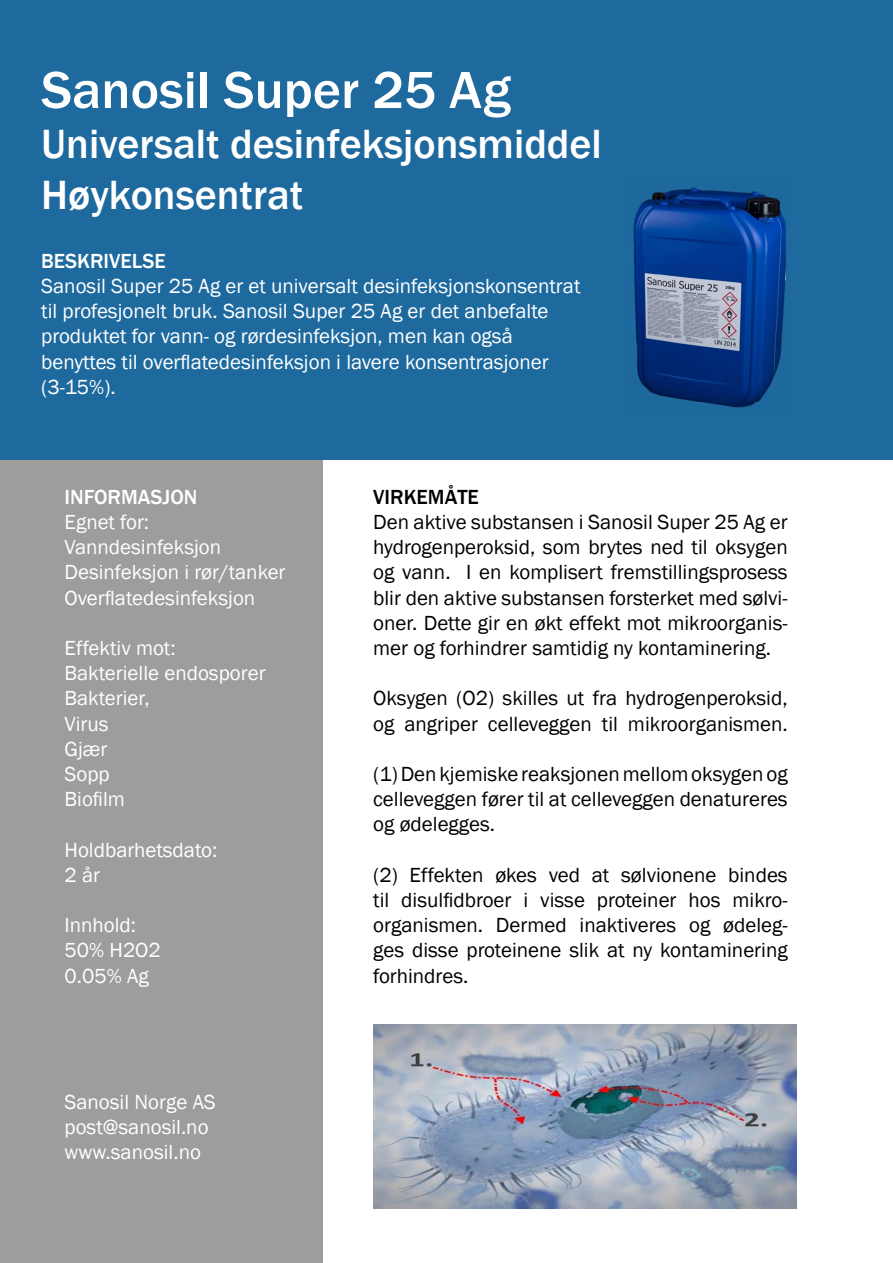
<style>
.page{position:relative;width:893px;height:1263px;background:#fff}
.page>*{position:absolute;margin:0;border:0;box-sizing:border-box;transform-origin:0 0}
.t1{font:500 54px "Franklin Gothic";color:#fff}
.t2{font:500 42px/50.4px "Franklin Gothic";color:#fff}
.t3{font:21px/25.2px "Franklin Gothic";color:#000;text-align:justify}
.t4{font:21px/25.2px "Franklin Gothic";color:#fff}
.t5{font:500 21px "Franklin Gothic";color:#fff}
.t6{font:500 21px "Franklin Gothic";color:#000}
</style>
<div class="page">
<div style="left:0;top:320px;width:323px;height:943px;background:#9d9d9c"></div>
<div style="left:0;top:0;width:893px;height:459px;background:#1e6a9e"></div>
<img style="left:373px;top:1025px;width:423px;height:184px">
<img style="left:633px;top:187px;width:153px;height:221px">
<h1 class="t1" style="left:41px;top:57px;width:471px">Sanosil Super 25 Ag</h1>
<h2 class="t2" style="left:41px;top:120px;width:562px">Universalt desinfeksjonsmiddel<br>Høykonsentrat</h2>
<p class="t5" style="left:41px;top:248px;width:126px">BESKRIVELSE</p>
<p class="t4" style="left:41px;top:274px;width:541px">Sanosil Super 25 Ag er et universalt desinfeksjonskonsentrat til profesjonelt bruk. Sanosil Super 25 Ag er det anbefalte produktet for vann- og rørdesinfeksjon, men kan også benyttes til overflatedesinfeksjon i lavere konsentrasjoner (3-15%).</p>
<p class="t5" style="left:65px;top:484px;width:134px">INFORMASJON</p>
<p class="t4" style="left:65px;top:510px;width:223px">Egnet for:<br>Vanndesinfeksjon<br>Desinfeksjon i rør/tanker<br>Overflatedesinfeksjon</p>
<p class="t4" style="left:65px;top:636px;width:203px">Effektiv mot:<br>Bakterielle endosporer<br>Bakterier,<br>Virus<br>Gjær<br>Sopp<br>Biofilm</p>
<p class="t4" style="left:65px;top:837px;width:154px">Holdbarhetsdato:<br>2 år</p>
<p class="t4" style="left:65px;top:913px;width:98px">Innhold:<br>50% H2O2<br>0.05% Ag</p>
<p class="t4" style="left:65px;top:1089px;width:153px">Sanosil Norge AS post@sanosil.no www.sanosil.no</p>
<p class="t6" style="left:373px;top:484px;width:107px">VIRKEMÅTE</p>
<p class="t3" style="left:373px;top:510px;width:416px">Den aktive substansen i Sanosil Super 25 Ag er hydrogenperoksid, som brytes ned til oksygen og vann. I en komplisert fremstillingsprosess blir den aktive substansen forsterket med sølvi&shy;oner. Dette gir en økt effekt mot mikroorganis&shy;mer og forhindrer samtidig ny kontaminering.</p>
<p class="t3" style="left:373px;top:686px;width:416px">Oksygen (O2) skilles ut fra hydrogenperoksid, og angriper celleveggen til mikroorganismen.</p>
<p class="t3" style="left:373px;top:762px;width:416px">(1) Den kjemiske reaksjonen mellom oksygen og celleveggen fører til at celleveggen denatureres og ødelegges.</p>
<p class="t3" style="left:373px;top:863px;width:416px">(2) Effekten økes ved at sølvionene bindes til disulfidbroer i visse proteiner hos mikro&shy;organismen. Dermed inaktiveres og ødeleg&shy;ges disse proteinene slik at ny kontaminering forhindres.</p>
</div>
